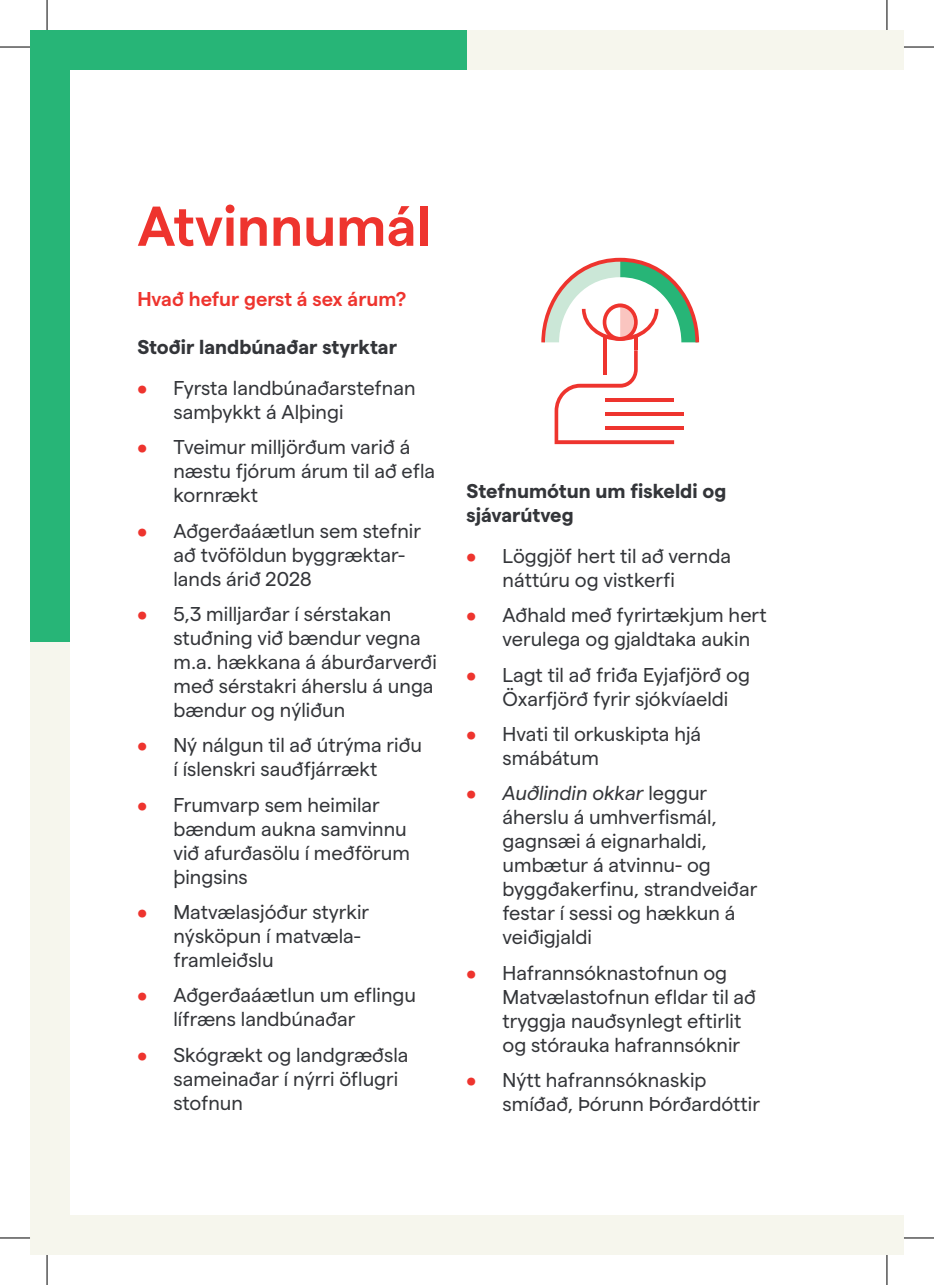
<style>
.page{position:relative;width:934px;height:1285px;background:#fff}
.page>*{position:absolute;margin:0;border:0;box-sizing:border-box;transform-origin:0 0}
.t1{font:600 56px "Matter";color:#ee342e}
.t2{font:20px/24px "Matter";color:#333539}
.t3{font:700 20px/24px "Matter";color:#333539}
.t4{font:600 20px "Matter";color:#ee342e}
.s1{color:#ee342e}
.s2{font-style:italic}
</style>
<div class="page">
<div style="left:30px;top:1216px;width:873px;height:39px;background:#f6f6ed"></div>
<div style="left:30px;top:30px;width:39px;height:1225px;background:#f6f6ed"></div>
<div style="left:30px;top:30px;width:873px;height:39px;background:#f6f6ed"></div>
<div style="left:30px;top:30px;width:436px;height:39px;background:#27b577"></div>
<div style="left:30px;top:30px;width:39px;height:612px;background:#27b577"></div>
<svg style="left:554px;top:350px;width:119px;height:94px"></svg>
<hr style="left:605px;top:426px;width:78px;height:4px;background:#ee342e">
<hr style="left:605px;top:412px;width:78px;height:4px;background:#ee342e">
<hr style="left:605px;top:398px;width:68px;height:4px;background:#ee342e">
<svg style="left:602px;top:342px;width:4px;height:33px"></svg>
<svg style="left:634px;top:342px;width:3px;height:8px"></svg>
<svg style="left:541px;top:258px;width:157px;height:84px"></svg>
<hr style="left:0;top:47px;width:30px;height:1px;background:#000">
<hr style="left:903px;top:47px;width:30px;height:1px;background:#000">
<hr style="left:0;top:1237px;width:30px;height:1px;background:#000">
<hr style="left:903px;top:1237px;width:30px;height:1px;background:#000">
<hr style="left:47px;top:0;width:1px;height:30px;background:#000">
<hr style="left:47px;top:1255px;width:1px;height:30px;background:#000">
<hr style="left:886px;top:0;width:1px;height:30px;background:#000">
<hr style="left:886px;top:1255px;width:1px;height:30px;background:#000">
<h1 class="t1" style="left:137px;top:185px;width:294px">Atvinnumál</h1>
<p class="t4" style="left:137px;top:284px;width:270px">Hvað hefur gerst á sex árum?</p>
<p class="t3" style="left:137px;top:333px;width:261px">Stoðir landbúnaðar styrktar</p>
<p class="t2" style="left:173px;top:374px;width:243px;text-indent:-36px"><span class="s1">•</span> Fyrsta landbúnaðarstefnan samþykkt á Alþingi</p>
<p class="t2" style="left:173px;top:433px;width:263px;text-indent:-36px"><span class="s1">•</span> Tveimur milljörðum varið á næstu fjórum árum til að efla kornrækt</p>
<p class="t2" style="left:173px;top:517px;width:249px;text-indent:-36px"><span class="s1">•</span> Aðgerðaáætlun sem stefnir að tvöföldun byggræktar&shy;lands árið 2028</p>
<p class="t2" style="left:173px;top:600px;width:265px;text-indent:-36px"><span class="s1">•</span> 5,3 milljarðar í sérstakan stuðning við bændur vegna m.a. hækkana á áburðarverði með sérstakri áherslu á unga bændur og nýliðun</p>
<p class="t2" style="left:137px;top:731px;width:286px;text-align:center"><span class="s1">•</span> Ný nálgun til að útrýma riðu í íslenskri sauðfjárrækt</p>
<p class="t2" style="left:173px;top:791px;width:238px;text-indent:-36px"><span class="s1">•</span> Frumvarp sem heimilar bændum aukna samvinnu við afurðasölu í meðförum þingsins</p>
<p class="t2" style="left:173px;top:898px;width:197px;text-indent:-36px"><span class="s1">•</span> Matvælasjóður styrkir nýsköpun í matvæla&shy;framleiðslu</p>
<p class="t2" style="left:173px;top:981px;width:244px;text-indent:-36px"><span class="s1">•</span> Aðgerðaáætlun um eflingu lífræns landbúnaðar</p>
<p class="t2" style="left:173px;top:1041px;width:236px;text-indent:-36px"><span class="s1">•</span> Skógrækt og landgræðsla sameinaðar í nýrri öflugri stofnun</p>
<p class="t3" style="left:466px;top:477px;width:261px">Stefnumótun um fiskeldi og sjávarútveg</p>
<p class="t2" style="left:502px;top:542px;width:230px;text-indent:-36px"><span class="s1">•</span> Löggjöf hert til að vernda náttúru og vistkerfi</p>
<p class="t2" style="left:502px;top:601px;width:266px;text-indent:-36px"><span class="s1">•</span> Aðhald með fyrirtækjum hert verulega og gjaldtaka aukin</p>
<p class="t2" style="left:502px;top:661px;width:249px;text-indent:-36px"><span class="s1">•</span> Lagt til að friða Eyjafjörð og<br>Öxarfjörð fyrir sjókvíaeldi</p>
<p class="t2" style="left:502px;top:720px;width:200px;text-indent:-36px"><span class="s1">•</span> Hvati til orkuskipta hjá smábátum</p>
<p class="t2" style="left:502px;top:779px;width:256px;text-indent:-36px"><span class="s1">•</span> <span class="s2">Auðlindin okkar</span> leggur áherslu á umhverfismál, gagnsæi á eignarhaldi, umbætur á atvinnu- og byggðakerfinu, strandveiðar festar í sessi og hækkun á veiðigjaldi</p>
<p class="t2" style="left:502px;top:959px;width:255px;text-indent:-36px"><span class="s1">•</span> Hafrannsóknastofnun og<br>Matvælastofnun efldar til að tryggja nauðsynlegt eftirlit og stórauka hafrannsóknir</p>
<p class="t2" style="left:502px;top:1066px;width:259px;text-indent:-36px"><span class="s1">•</span> Nýtt hafrannsóknaskip smíðað, Þórunn Þórðardóttir</p>
</div>
